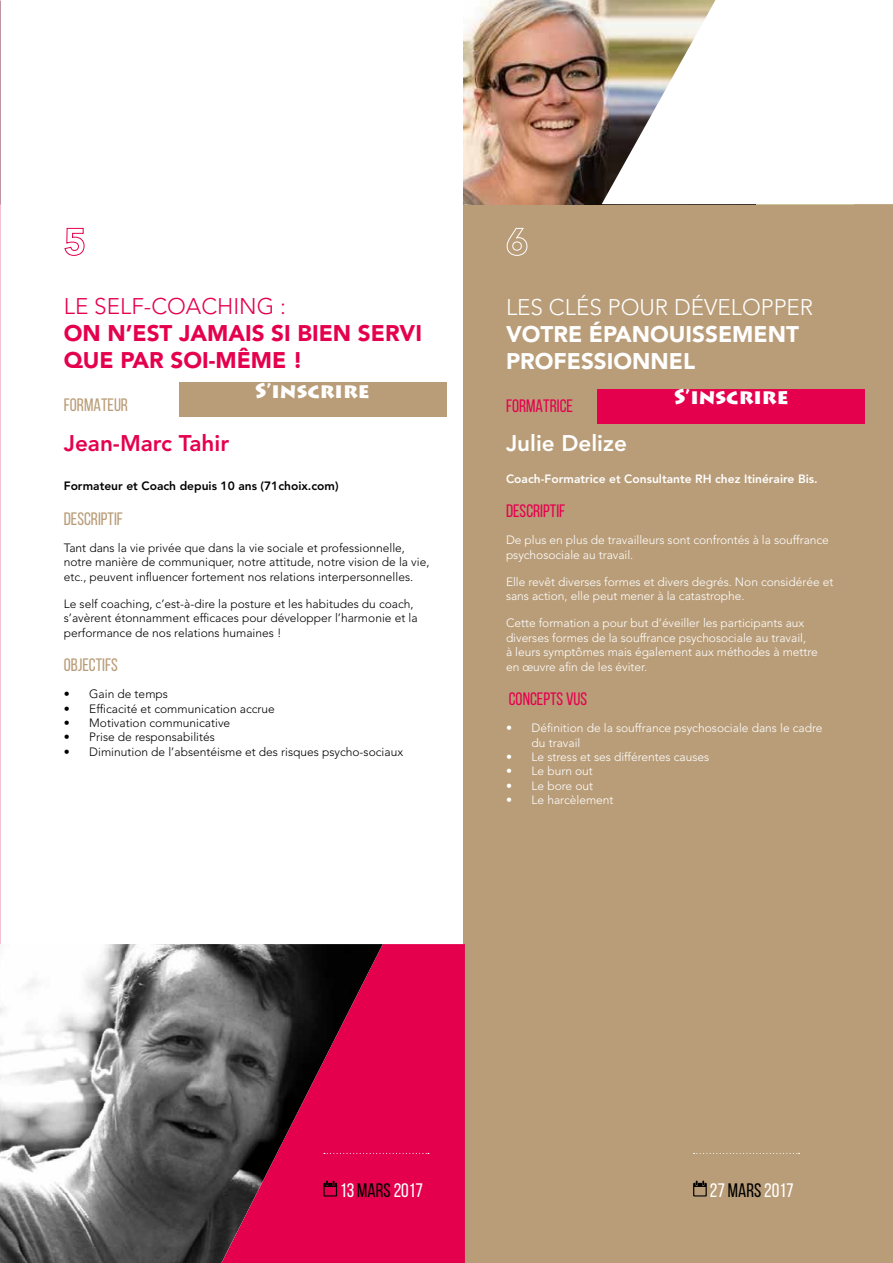
<style>
.page{position:relative;width:893px;height:1263px;background:#fff}
.page>*{position:absolute;margin:0;border:0;box-sizing:border-box;transform-origin:0 0}
.t1{font:900 22.5px/27px "Avenir";color:#e5004e}
.t2{font:900 22.5px/27px "Avenir";color:#fff}
.t3{font:300 22.5px "Avenir";color:#fff}
.t4{font:300 22.5px "Avenir";color:#e5004e}
.t5{font:800 22.5px "Avenir";color:#e5004e}
.t6{font:800 22.5px "Avenir";color:#fff}
.t7{font:900 21px "Lithos Pro";color:#fff}
.t8{font:19.5px "Bebas Neue";color:#fff}
.t9{font:18px "Bebas Neue";color:#e5004e}
.t10{font:18px "Bebas Neue";color:#b99d78}
.t11{font:300 12px/14.4px "Avenir";color:#000}
.t12{font:300 12px/14.4px "Avenir";letter-spacing:-.005em;color:#fff}
.t13{font:800 12px "Avenir";color:#fff}
.t14{font:800 12px "Avenir";color:#000}
.s1{color:#000}
</style>
<div class="page">
<div style="left:463px;top:204px;width:430px;height:1059px;background:#b99d78"></div>
<img style="left:463px;top:0;width:139px;height:204px">
<svg style="left:602px;top:0;width:114px;height:204px"></svg>
<svg style="left:64px;top:228px;width:21px;height:28px"></svg>
<svg style="left:507px;top:228px;width:20px;height:28px"></svg>
<svg style="left:694px;top:1153px;width:106px;height:1px"></svg>
<svg style="left:693px;top:1180px;width:14px;height:16px"></svg>
<div style="left:383px;top:944px;width:82px;height:319px;background:#e5004e"></div>
<svg style="left:383px;top:1153px;width:46px;height:1px"></svg>
<svg style="left:0;top:944px;width:383px;height:319px;background:#926172"></svg>
<div style="left:179px;top:383px;width:267px;height:34px;background:#b99d78"></div>
<div style="left:597px;top:389px;width:268px;height:34px;background:#e5004e"></div>
<h1 class="t3" style="left:506px;top:294px;width:309px">LES CLÉS POUR DÉVELOPPER</h1>
<h1 class="t2" style="left:506px;top:320px;width:294px">VOTRE ÉPANOUISSEMENT<br>PROFESSIONNEL</h1>
<h3 class="t9" style="left:506px;top:396px;width:69px">FORMATRICE</h3>
<h1 class="t6" style="left:506px;top:430px;width:122px">Julie Delize</h1>
<p class="t13" style="left:506px;top:471px;width:313px">Coach-Formatrice et Consultante RH chez Itinéraire Bis.</p>
<h3 class="t9" style="left:506px;top:501px;width:61px">DESCRIPTIF</h3>
<p class="t12" style="left:506px;top:533px;width:324px">De plus en plus de travailleurs sont confrontés à la souffrance psychosociale au travail.</p>
<p class="t12" style="left:506px;top:574px;width:329px">Elle revêt diverses formes et divers degrés. Non considérée et sans action, elle peut mener à la catastrophe.</p>
<p class="t12" style="left:506px;top:616px;width:313px">Cette formation a pour but d’éveiller les participants aux diverses formes de la souffrance psychosociale au travail,<br>à leurs symptômes mais également aux méthodes à mettre en œuvre afin de les éviter.</p>
<h3 class="t9" style="left:509px;top:689px;width:80px">CONCEPTS VUS</h3>
<p class="t12" style="left:531px;top:721px;width:293px;text-indent:-26px">• Définition de la souffrance psychosociale dans le cadre du travail</p>
<p class="t12" style="left:506px;top:750px;width:205px">• Le stress et ses différentes causes</p>
<p class="t12" style="left:506px;top:764px;width:88px">• Le burn out</p>
<p class="t12" style="left:506px;top:778px;width:89px">• Le bore out</p>
<p class="t12" style="left:506px;top:793px;width:109px">• Le harcèlement</p>
<h1 class="t4" style="left:64px;top:293px;width:224px">LE SELF-COACHING :</h1>
<h1 class="t1" style="left:64px;top:319px;width:360px">ON N’EST JAMAIS SI BIEN SERVI<br>QUE PAR SOI-MÊME !</h1>
<h3 class="t10" style="left:64px;top:395px;width:66px">FORMATEUR</h3>
<h1 class="t5" style="left:64px;top:429px;width:167px">Jean-Marc Tahir</h1>
<p class="t14" style="left:64px;top:479px;width:276px">Formateur et Coach depuis 10 ans (71choix.com)</p>
<h3 class="t10" style="left:64px;top:509px;width:61px">DESCRIPTIF</h3>
<p class="t11" style="left:64px;top:541px;width:367px">Tant dans la vie privée que dans la vie sociale et professionnelle, notre manière de communiquer, notre attitude, notre vision de la vie, etc., peuvent influencer fortement nos relations interpersonnelles.</p>
<p class="t11" style="left:64px;top:596px;width:355px">Le self coaching, c’est-à-dire la posture et les habitudes du coach, s’avèrent étonnamment efficaces pour développer l’harmonie et la performance de nos relations humaines !</p>
<h3 class="t10" style="left:64px;top:655px;width:56px">OBJECTIFS</h3>
<p class="t11" style="left:64px;top:687px;width:106px">• Gain de temps</p>
<p class="t11" style="left:64px;top:701px;width:213px">• Efficacité et communication accrue</p>
<p class="t11" style="left:64px;top:716px;width:168px">• Motivation communicative</p>
<p class="t11" style="left:64px;top:730px;width:153px">• Prise de responsabilités</p>
<p class="t11" style="left:64px;top:744px;width:341px">• Diminution de l’absentéisme et des risques psycho-sociaux</p>
<h2 class="t7" style="left:255px;top:378px;width:116px">S’inscrire</h2>
<h2 class="t7" style="left:674px;top:384px;width:116px">S’inscrire</h2>
<h3 class="t8" style="left:340px;top:1179px;width:84px">13 <span class="s1">MARS</span> 2017</h3>
<h3 class="t8" style="left:710px;top:1179px;width:85px">27 <span class="s1">MARS</span> 2017</h3>
</div>
